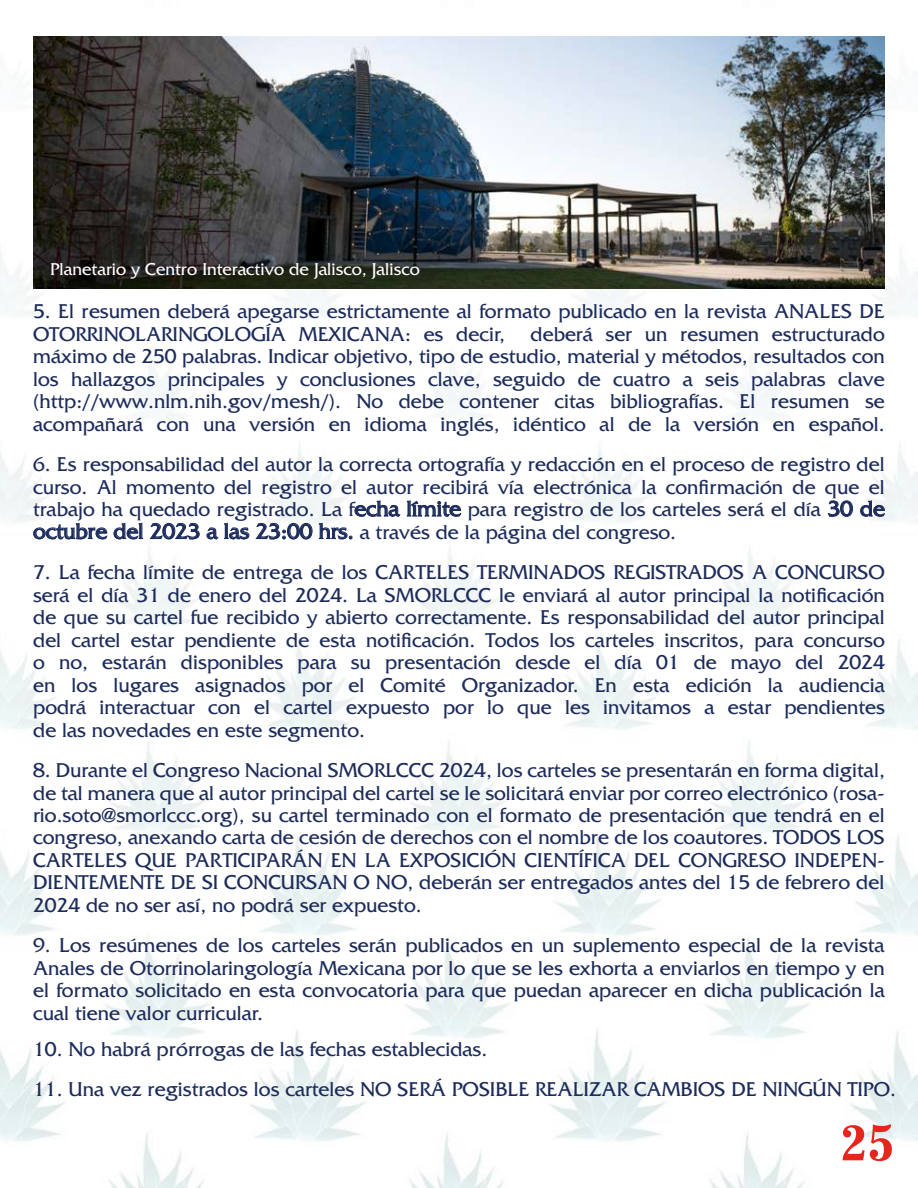
<style>
.page{position:relative;width:918px;height:1188px;background:#fff}
.page>*{position:absolute;margin:0;border:0;box-sizing:border-box;transform-origin:0 0}
.t1{font:50.85px "News 706 BT Bold C";color:#e5261c}
.t2{font:21px/22.5px "Friz Quadrata Std";color:#1c2b5a;text-align:justify}
.t3{font:18px "Friz Quadrata Std";color:#fff}
.s1{font-size:22.5px}
</style>
<div class="page">
<img style="left:0;top:36px;width:917px;height:1152px">
<img style="left:33px;top:37px;width:851px;height:252px">
<svg style="left:407px;top:499px;width:54px;height:18px"></svg>
<svg style="left:828px;top:500px;width:25px;height:17px"></svg>
<svg style="left:860px;top:498px;width:25px;height:19px"></svg>
<svg style="left:33px;top:521px;width:110px;height:19px"></svg>
<svg style="left:149px;top:523px;width:51px;height:17px"></svg>
<svg style="left:206px;top:521px;width:107px;height:19px"></svg>
<svg style="left:319px;top:499px;width:82px;height:41px"></svg>
<p class="t3" style="left:50px;top:259px;width:371px">Planetario y Centro Interactivo de Jalisco, Jalisco</p>
<p class="t2" style="left:33px;top:300px;width:853px">5. El resumen deberá apegarse estrictamente al formato publicado en la revista ANALES DE OTORRINOLARINGOLOGÍA MEXICANA: es decir, deberá ser un resumen estructurado máximo de 250 palabras. Indicar objetivo, tipo de estudio, material y métodos, resultados con los hallazgos principales y conclusiones clave, seguido de cuatro a seis palabras clave (http://www.nlm.nih.gov/mesh/). No debe contener citas bibliografías. El resumen se acompañará con una versión en idioma inglés, idéntico al de la versión en español.</p>
<p class="t2" style="left:33px;top:453px;width:853px">6. Es responsabilidad del autor la correcta ortografía y redacción en el proceso de registro del curso. Al momento del registro el autor recibirá vía electrónica la confirmación de que el trabajo ha quedado registrado. La f<span class="s1">echa límite</span> para registro de los carteles será el día <span class="s1">30 de octubre del 2023 a las 23:00 hrs.</span> a través de la página del congreso.</p>
<p class="t2" style="left:33px;top:561px;width:853px">7. La fecha límite de entrega de los CARTELES TERMINADOS REGISTRADOS A CONCURSO será el día 31 de enero del 2024. La SMORLCCC le enviará al autor principal la notificación de que su cartel fue recibido y abierto correctamente. Es responsabilidad del autor principal del cartel estar pendiente de esta notificación. Todos los carteles inscritos, para concurso o no, estarán disponibles para su presentación desde el día 01 de mayo del 2024 en los lugares asignados por el Comité Organizador. En esta edición la audiencia podrá interactuar con el cartel expuesto por lo que les invitamos a estar pendientes de las novedades en este segmento.</p>
<p class="t2" style="left:33px;top:759px;width:853px">8. Durante el Congreso Nacional SMORLCCC 2024, los carteles se presentarán en forma digital, de tal manera que al autor principal del cartel se le solicitará enviar por correo electrónico (rosa&shy;rio.soto@smorlccc.org), su cartel terminado con el formato de presentación que tendrá en el congreso, anexando carta de cesión de derechos con el nombre de los coautores. TODOS LOS CARTELES QUE PARTICIPARÁN EN LA EXPOSICIÓN CIENTÍFICA DEL CONGRESO INDEPEN-DIENTEMENTE DE SI CONCURSAN O NO, deberán ser entregados antes del 15 de febrero del 2024 de no ser así, no podrá ser expuesto.</p>
<p class="t2" style="left:33px;top:935px;width:853px">9. Los resúmenes de los carteles serán publicados en un suplemento especial de la revista Anales de Otorrinolaringología Mexicana por lo que se les exhorta a enviarlos en tiempo y en el formato solicitado en esta convocatoria para que puedan aparecer en dicha publicación la cual tiene valor curricular.</p>
<p class="t2" style="left:33px;top:1038px;width:456px">10. No habrá prórrogas de las fechas establecidas.</p>
<p class="t2" style="left:33px;top:1079px;width:864px">11. Una vez registrados los carteles NO SERÁ POSIBLE REALIZAR CAMBIOS DE NINGÚN TIPO.</p>
<h1 class="t1" style="left:841px;top:1111px;width:55px">25</h1>
</div>
